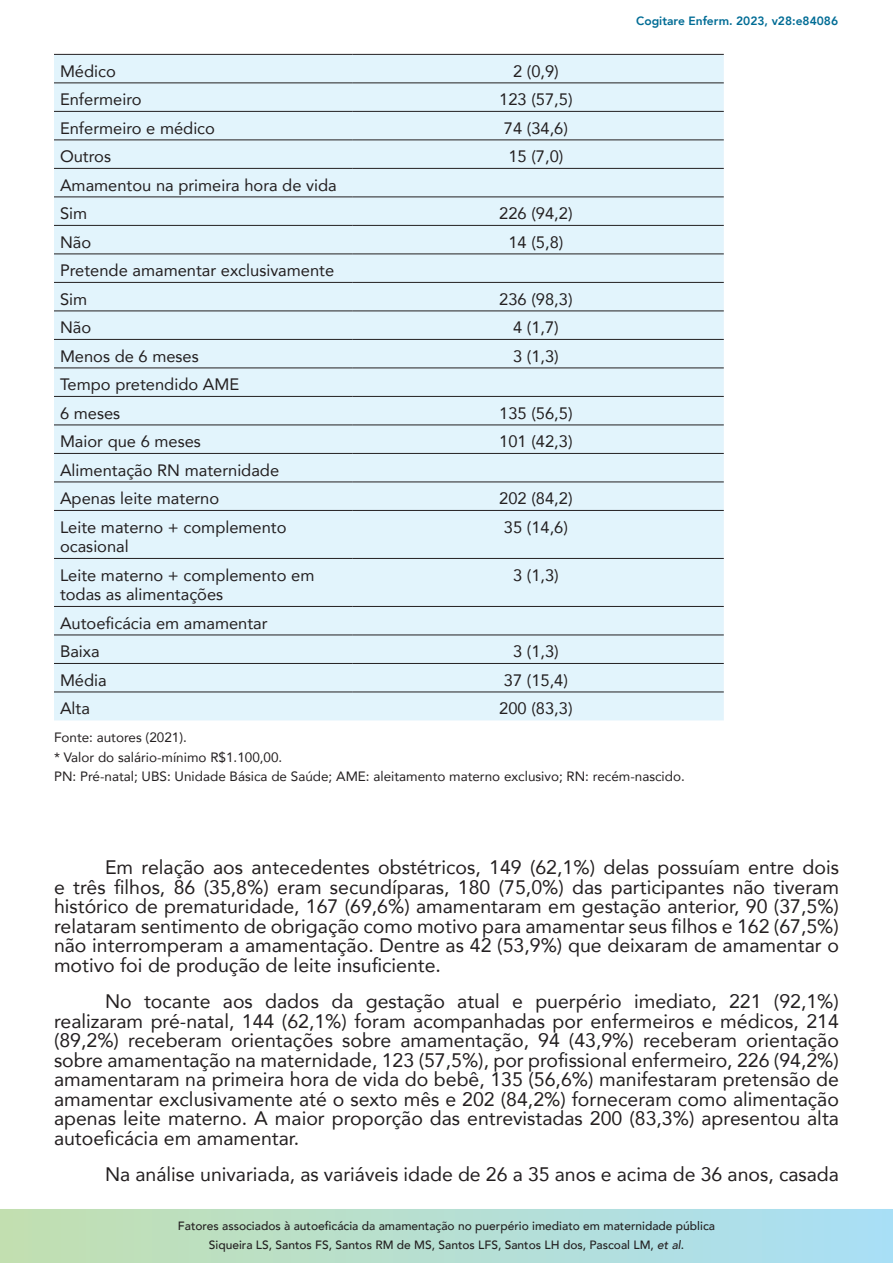
<style>
.page{position:relative;width:893px;height:1263px;background:#fff}
.page>*{position:absolute;margin:0;border:0;box-sizing:border-box;transform-origin:0 0}
.t1{font:19.5px/19.5px "Avenir";color:#231f20;text-align:justify}
.t2{font:16.5px/19.5px "Avenir";color:#231f20}
.t3{font:13.5px "Avenir";color:#231f20}
.t4{font:500 12px/18.6px "Avenir";color:#231f20;text-align:center}
.t5{font:800 12px "Avenir";color:#006c95}
.s1{font-style:italic}
</style>
<div class="page">
<svg style="left:0;top:1209px;width:893px;height:54px;background:#b6dfd2"></svg>
<div style="left:54px;top:55px;width:670px;height:665px;background:#e2f4fc"></div>
<hr style="left:54px;top:54px;width:299px;height:1px;background:#231f20">
<hr style="left:353px;top:54px;width:371px;height:1px;background:#231f20">
<hr style="left:54px;top:83px;width:299px;height:1px;background:#231f20">
<hr style="left:353px;top:83px;width:371px;height:1px;background:#231f20">
<hr style="left:54px;top:111px;width:299px;height:1px;background:#231f20">
<hr style="left:353px;top:111px;width:371px;height:1px;background:#231f20">
<hr style="left:54px;top:140px;width:299px;height:1px;background:#231f20">
<hr style="left:353px;top:140px;width:371px;height:1px;background:#231f20">
<hr style="left:54px;top:168px;width:299px;height:1px;background:#231f20">
<hr style="left:353px;top:168px;width:371px;height:1px;background:#231f20">
<hr style="left:54px;top:197px;width:299px;height:1px;background:#231f20">
<hr style="left:353px;top:197px;width:371px;height:1px;background:#231f20">
<hr style="left:54px;top:225px;width:299px;height:1px;background:#231f20">
<hr style="left:353px;top:225px;width:371px;height:1px;background:#231f20">
<hr style="left:54px;top:254px;width:299px;height:1px;background:#231f20">
<hr style="left:353px;top:254px;width:371px;height:1px;background:#231f20">
<hr style="left:54px;top:282px;width:299px;height:1px;background:#231f20">
<hr style="left:353px;top:282px;width:371px;height:1px;background:#231f20">
<hr style="left:54px;top:311px;width:299px;height:1px;background:#231f20">
<hr style="left:353px;top:311px;width:371px;height:1px;background:#231f20">
<hr style="left:54px;top:339px;width:299px;height:1px;background:#231f20">
<hr style="left:353px;top:339px;width:371px;height:1px;background:#231f20">
<hr style="left:54px;top:368px;width:299px;height:1px;background:#231f20">
<hr style="left:353px;top:368px;width:371px;height:1px;background:#231f20">
<hr style="left:54px;top:396px;width:299px;height:1px;background:#231f20">
<hr style="left:353px;top:396px;width:371px;height:1px;background:#231f20">
<hr style="left:54px;top:425px;width:299px;height:1px;background:#231f20">
<hr style="left:353px;top:425px;width:371px;height:1px;background:#231f20">
<hr style="left:54px;top:453px;width:299px;height:1px;background:#231f20">
<hr style="left:353px;top:453px;width:371px;height:1px;background:#231f20">
<hr style="left:54px;top:482px;width:299px;height:1px;background:#231f20">
<hr style="left:353px;top:482px;width:371px;height:1px;background:#231f20">
<hr style="left:54px;top:510px;width:299px;height:1px;background:#231f20">
<hr style="left:353px;top:510px;width:371px;height:1px;background:#231f20">
<hr style="left:54px;top:558px;width:299px;height:1px;background:#231f20">
<hr style="left:353px;top:558px;width:371px;height:1px;background:#231f20">
<hr style="left:54px;top:606px;width:299px;height:1px;background:#231f20">
<hr style="left:353px;top:606px;width:371px;height:1px;background:#231f20">
<hr style="left:54px;top:635px;width:299px;height:1px;background:#231f20">
<hr style="left:353px;top:635px;width:371px;height:1px;background:#231f20">
<hr style="left:54px;top:663px;width:299px;height:1px;background:#231f20">
<hr style="left:353px;top:663px;width:371px;height:1px;background:#231f20">
<hr style="left:54px;top:692px;width:299px;height:1px;background:#231f20">
<hr style="left:353px;top:692px;width:371px;height:1px;background:#231f20">
<p class="t5" style="left:636px;top:10px;width:203px">Cogitare Enferm. 2023, v28:e84086</p>
<p class="t2" style="left:60px;top:61px;width:57px">Médico</p>
<p class="t2" style="left:513px;top:61px;width:47px">2 (0,9)</p>
<p class="t2" style="left:60px;top:89px;width:83px">Enfermeiro</p>
<p class="t2" style="left:499px;top:89px;width:75px">123 (57,5)</p>
<p class="t2" style="left:60px;top:118px;width:157px">Enfermeiro e médico</p>
<p class="t2" style="left:504px;top:118px;width:66px">74 (34,6)</p>
<p class="t2" style="left:60px;top:146px;width:53px">Outros</p>
<p class="t2" style="left:508px;top:146px;width:57px">15 (7,0)</p>
<p class="t2" style="left:60px;top:175px;width:278px">Amamentou na primeira hora de vida</p>
<p class="t2" style="left:60px;top:203px;width:29px">Sim</p>
<p class="t2" style="left:499px;top:203px;width:75px">226 (94,2)</p>
<p class="t2" style="left:60px;top:232px;width:33px">Não</p>
<p class="t2" style="left:508px;top:232px;width:57px">14 (5,8)</p>
<p class="t2" style="left:60px;top:260px;width:276px">Pretende amamentar exclusivamente</p>
<p class="t2" style="left:60px;top:289px;width:29px">Sim</p>
<p class="t2" style="left:499px;top:289px;width:75px">236 (98,3)</p>
<p class="t2" style="left:60px;top:317px;width:33px">Não</p>
<p class="t2" style="left:513px;top:317px;width:47px">4 (1,7)</p>
<p class="t2" style="left:60px;top:346px;width:140px">Menos de 6 meses</p>
<p class="t2" style="left:513px;top:346px;width:47px">3 (1,3)</p>
<p class="t2" style="left:60px;top:374px;width:181px">Tempo pretendido AME</p>
<p class="t2" style="left:60px;top:403px;width:62px">6 meses</p>
<p class="t2" style="left:499px;top:403px;width:75px">135 (56,5)</p>
<p class="t2" style="left:60px;top:431px;width:142px">Maior que 6 meses</p>
<p class="t2" style="left:499px;top:431px;width:75px">101 (42,3)</p>
<p class="t2" style="left:60px;top:460px;width:221px">Alimentação RN maternidade</p>
<p class="t2" style="left:60px;top:488px;width:161px">Apenas leite materno</p>
<p class="t2" style="left:499px;top:488px;width:75px">202 (84,2)</p>
<p class="t2" style="left:60px;top:517px;width:228px">Leite materno + complemento ocasional</p>
<p class="t2" style="left:504px;top:517px;width:66px">35 (14,6)</p>
<p class="t2" style="left:60px;top:565px;width:256px">Leite materno + complemento em todas as alimentações</p>
<p class="t2" style="left:513px;top:565px;width:47px">3 (1,3)</p>
<p class="t2" style="left:60px;top:613px;width:209px">Autoeficácia em amamentar</p>
<p class="t2" style="left:60px;top:641px;width:41px">Baixa</p>
<p class="t2" style="left:513px;top:641px;width:47px">3 (1,3)</p>
<p class="t2" style="left:60px;top:670px;width:48px">Média</p>
<p class="t2" style="left:504px;top:670px;width:66px">37 (15,4)</p>
<p class="t2" style="left:60px;top:698px;width:31px">Alta</p>
<p class="t2" style="left:499px;top:698px;width:75px">200 (83,3)</p>
<p class="t3" style="left:54px;top:727px;width:134px">Fonte: autores (2021).</p>
<p class="t3" style="left:54px;top:746px;width:230px">* Valor do salário-mínimo R$1.100,00.</p>
<p class="t3" style="left:54px;top:766px;width:632px">PN: Pré-natal; UBS: Unidade Básica de Saúde; AME: aleitamento materno exclusivo; RN: recém-nascido.</p>
<p class="t1" style="left:54px;top:857px;width:786px;text-indent:51px">Em relação aos antecedentes obstétricos, 149 (62,1%) delas possuíam entre dois e três filhos, 86 (35,8%) eram secundíparas, 180 (75,0%) das participantes não tiveram histórico de prematuridade, 167 (69,6%) amamentaram em gestação anterior, 90 (37,5%) relataram sentimento de obrigação como motivo para amamentar seus filhos e 162 (67,5%) não interromperam a amamentação. Dentre as 42 (53,9%) que deixaram de amamentar o motivo foi de produção de leite insuficiente.</p>
<p class="t1" style="left:54px;top:991px;width:786px;text-indent:51px">No tocante aos dados da gestação atual e puerpério imediato, 221 (92,1%) realizaram pré-natal, 144 (62,1%) foram acompanhadas por enfermeiros e médicos, 214 (89,2%) receberam orientações sobre amamentação, 94 (43,9%) receberam orientação sobre amamentação na maternidade, 123 (57,5%), por profissional enfermeiro, 226 (94,2%) amamentaram na primeira hora de vida do bebê, 135 (56,6%) manifestaram pretensão de amamentar exclusivamente até o sexto mês e 202 (84,2%) forneceram como alimentação apenas leite materno. A maior proporção das entrevistadas 200 (83,3%) apresentou alta autoeficácia em amamentar.</p>
<p class="t1" style="left:105px;top:1164px;width:735px">Na análise univariada, as variáveis idade de 26 a 35 anos e acima de 36 anos, casada</p>
<p class="t4" style="left:178px;top:1216px;width:539px">Fatores associados à autoeficácia da amamentação no puerpério imediato em maternidade pública<br>Siqueira LS, Santos FS, Santos RM de MS, Santos LFS, Santos LH dos, Pascoal LM, <span class="s1">et al</span>.</p>
</div>
